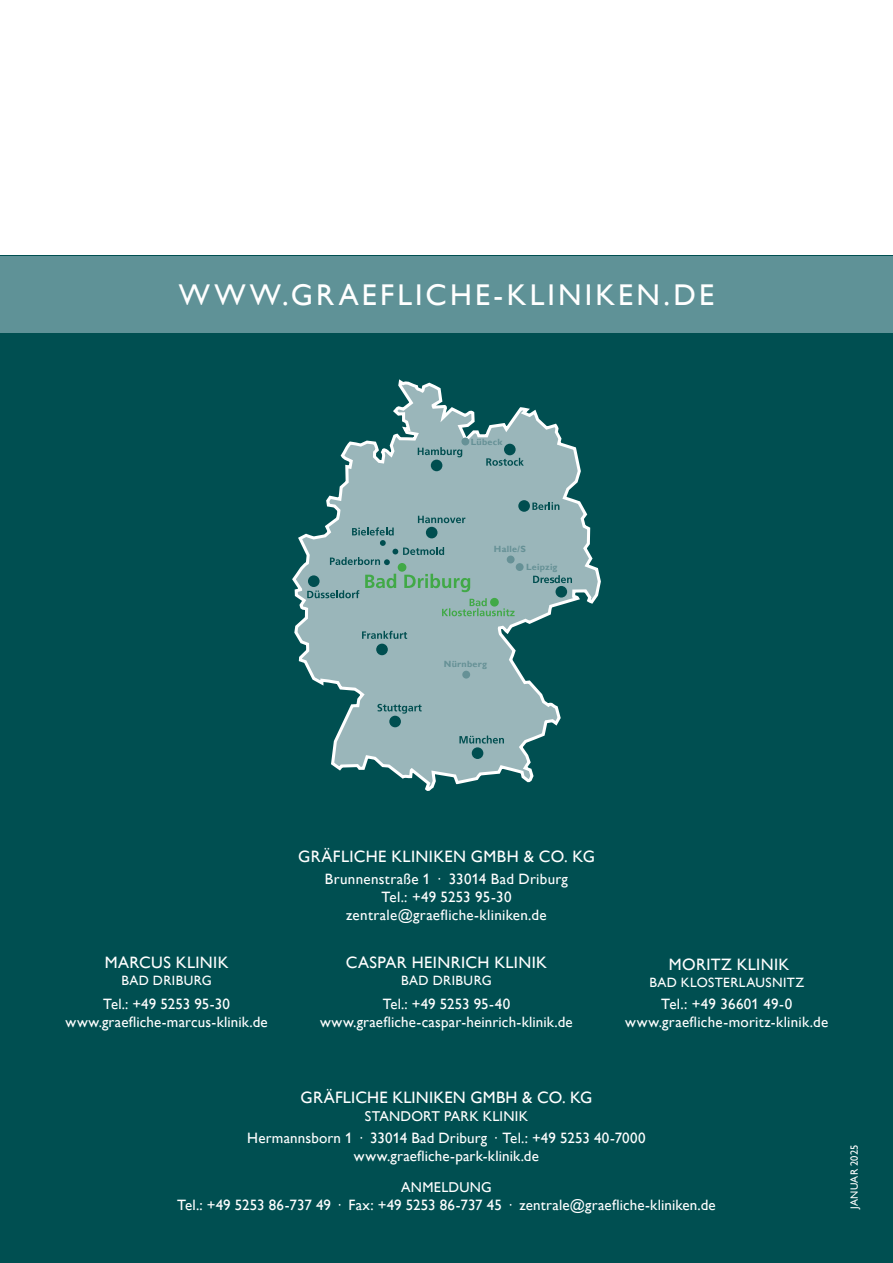
<style>
.page{position:relative;width:893px;height:1263px;background:#fff}
.page>*{position:absolute;margin:0;border:0;box-sizing:border-box;transform-origin:0 0}
.t1{font:30px "Gill Alt One";letter-spacing:.105em;color:#fff}
.t2{font:16.5px "Gill Alt One";letter-spacing:.02em;color:#fff}
.t3{font:15px/18px "Gill Alt One";letter-spacing:.01em;color:#fff;text-align:center}
.t4{font:14.25px "Gill Alt One";letter-spacing:.015em;color:#fff}
.t5{font:13.5px "Gill Alt One";letter-spacing:.03em;color:#fff}
.t6{font:10.5px "Gill Alt One";letter-spacing:.025em;color:#fff}
.t7{font:700 9px "Gill Alt One";letter-spacing:.03em;color:#669196}
</style>
<div class="page">
<div style="left:0;top:256px;width:893px;height:1007px;background:#004f51"></div>
<div style="left:0;top:256px;width:893px;height:76px;background:#5f9297"></div>
<svg style="left:292px;top:379px;width:309px;height:412px"></svg>
<svg style="left:418px;top:447px;width:44px;height:10px"></svg>
<div style="left:431px;top:460px;width:11px;height:11px;background:#004e50;border-radius:50%"></div>
<svg style="left:532px;top:502px;width:27px;height:8px"></svg>
<div style="left:555px;top:586px;width:12px;height:11px;background:#004e50;border-radius:50%"></div>
<svg style="left:307px;top:590px;width:52px;height:8px"></svg>
<div style="left:308px;top:575px;width:12px;height:12px;background:#004e50;border-radius:50%"></div>
<svg style="left:362px;top:631px;width:45px;height:8px"></svg>
<div style="left:376px;top:644px;width:12px;height:11px;background:#004e50;border-radius:50%"></div>
<svg style="left:377px;top:704px;width:45px;height:10px"></svg>
<div style="left:389px;top:716px;width:12px;height:11px;background:#004e50;border-radius:50%"></div>
<svg style="left:459px;top:735px;width:45px;height:8px"></svg>
<div style="left:472px;top:747px;width:11px;height:12px;background:#004e50;border-radius:50%"></div>
<svg style="left:365px;top:574px;width:31px;height:14px"></svg>
<svg style="left:404px;top:574px;width:66px;height:18px"></svg>
<div style="left:398px;top:563px;width:8px;height:9px;background:#41a947;border-radius:50%"></div>
<svg style="left:330px;top:516px;width:135px;height:49px;background:#87a9ad"></svg>
<svg style="left:533px;top:575px;width:39px;height:8px"></svg>
<div style="left:504px;top:444px;width:12px;height:11px;background:#004e50;border-radius:50%"></div>
<div style="left:461px;top:438px;width:8px;height:7px;background:#669196;border-radius:50%"></div>
<div style="left:507px;top:556px;width:8px;height:7px;background:#669196;border-radius:50%"></div>
<div style="left:462px;top:671px;width:8px;height:7px;background:#669196;border-radius:50%"></div>
<div style="left:516px;top:563px;width:8px;height:8px;background:#669196;border-radius:50%"></div>
<svg style="left:486px;top:458px;width:38px;height:8px"></svg>
<div style="left:518px;top:500px;width:12px;height:12px;background:#004e50;border-radius:50%"></div>
<svg style="left:442px;top:598px;width:73px;height:18px"></svg>
<h1 class="t1" style="left:179px;top:277px;width:537px">WWW.GRAEFLICHE-KLINIKEN.DE</h1>
<p class="t7" style="left:471px;top:437px;width:33px">Lübeck</p>
<p class="t7" style="left:494px;top:544px;width:33px">Halle/S</p>
<p class="t7" style="left:444px;top:659px;width:45px">Nürnberg</p>
<p class="t7" style="left:526px;top:562px;width:33px">Leipzig</p>
<p class="t2" style="left:105px;top:953px;width:125px">MARCUS KLINIK</p>
<p class="t5" style="left:121px;top:972px;width:92px">BAD DRIBURG</p>
<p class="t3" style="left:66px;top:995px;width:204px">Tel.: +49 5253 95-30 www.graefliche-marcus-klinik.de</p>
<p class="t2" style="left:298px;top:846px;width:298px">GRÄFLICHE KLINIKEN GMBH &amp; CO. KG</p>
<p class="t3" style="left:325px;top:869px;width:245px">Brunnenstraße 1 · 33014 Bad Driburg<br>Tel.: +49 5253 95-30 zentrale@graefliche-kliniken.de</p>
<p class="t2" style="left:346px;top:953px;width:203px">CASPAR HEINRICH KLINIK</p>
<p class="t5" style="left:401px;top:972px;width:92px">BAD DRIBURG</p>
<p class="t3" style="left:320px;top:995px;width:254px">Tel.: +49 5253 95-40 www.graefliche-caspar-heinrich-klinik.de</p>
<p class="t2" style="left:669px;top:955px;width:122px">MORITZ KLINIK</p>
<p class="t5" style="left:649px;top:974px;width:156px">BAD KLOSTERLAUSNITZ</p>
<p class="t3" style="left:625px;top:995px;width:205px">Tel.: +49 36601 49-0 www.graefliche-moritz-klinik.de</p>
<p class="t2" style="left:301px;top:1087px;width:293px">GRÄFLICHE KLINIKEN GMBH &amp; CO. KG</p>
<p class="t4" style="left:365px;top:1107px;width:165px">STANDORT PARK KLINIK</p>
<p class="t3" style="left:247px;top:1129px;width:400px">Hermannsborn 1 · 33014 Bad Driburg · Tel.: +49 5253 40-7000 www.graefliche-park-klinik.de</p>
<p class="t4" style="left:401px;top:1178px;width:92px">ANMELDUNG</p>
<p class="t3" style="left:177px;top:1195px;width:540px">Tel.: +49 5253 86-737 49 · Fax: +49 5253 86-737 45 · zentrale@graefliche-kliniken.de</p>
<p class="t6" style="left:848px;top:1209px;width:66px;rotate:-90deg">JANUAR 2025</p>
</div>
